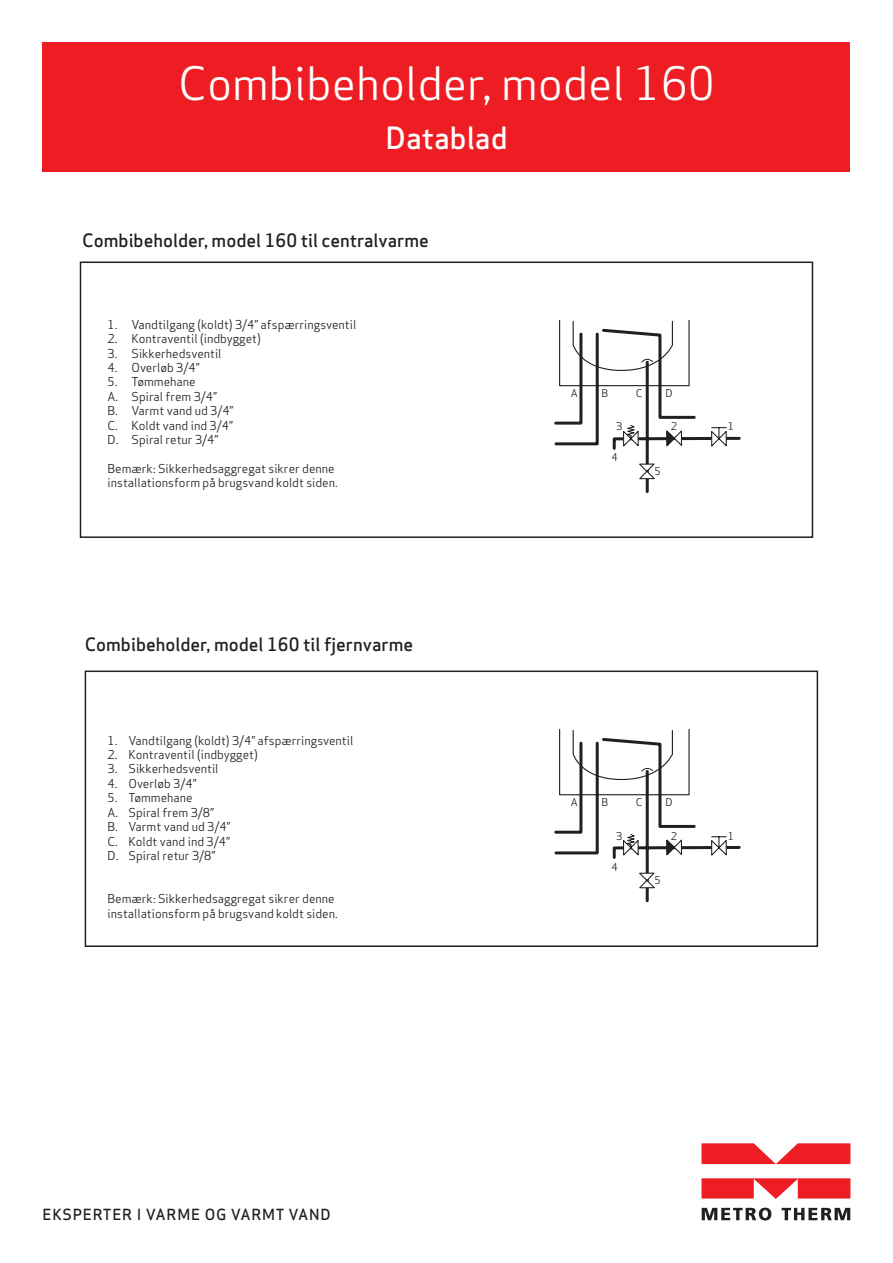
<style>
.page{position:relative;width:893px;height:1263px;background:#fff}
.page>*{position:absolute;margin:0;border:0;box-sizing:border-box;transform-origin:0 0}
.t1{font:45px "Apex Sans";color:#fff}
.t2{font:500 30px "Apex Sans";color:#fff}
.t3{font:500 18px "Apex Sans";color:#231f20}
.t4{font:500 15px "Apex Sans";letter-spacing:.05em;color:#231f20}
.t5{font:12px/14.4px "Apex Sans";color:#231f20}
.t6{font:10.5px "Apex Sans";color:#231f20}
</style>
<div class="page">
<svg style="left:702px;top:1207px;width:69px;height:13px"></svg>
<svg style="left:782px;top:1208px;width:68px;height:12px"></svg>
<svg style="left:701px;top:1178px;width:149px;height:21px;background:#f04449"></svg>
<svg style="left:701px;top:1143px;width:149px;height:21px;background:#f04247"></svg>
<div style="left:43px;top:43px;width:807px;height:129px;background:#ee1d23"></div>
<div style="left:80px;top:261px;width:733px;height:277px;border:2px solid #231f20"></div>
<div style="left:85px;top:670px;width:733px;height:277px;border:2px solid #231f20"></div>
<svg style="left:554px;top:320px;width:187px;height:173px"></svg>
<svg style="left:554px;top:729px;width:187px;height:173px"></svg>
<h1 class="t1" style="left:178px;top:47px;width:538px">Combibeholder, model 160</h1>
<h2 class="t2" style="left:385px;top:112px;width:124px">Datablad</h2>
<h3 class="t3" style="left:82px;top:224px;width:348px">Combibeholder, model 160 til centralvarme</h3>
<p class="t5" style="left:108px;top:316px;width:250px">1. Vandtilgang (koldt) 3/4” afspærringsventil</p>
<p class="t5" style="left:108px;top:330px;width:155px">2. Kontraventil (indbygget)</p>
<p class="t5" style="left:108px;top:345px;width:115px">3. Sikkerhedsventil</p>
<p class="t5" style="left:108px;top:359px;width:93px">4. Overløb 3/4”</p>
<p class="t5" style="left:108px;top:374px;width:127px">5. Tømmehane<br>A. Spiral frem 3/4”<br>B. Varmt vand ud 3/4”<br>C. Koldt vand ind 3/4”<br>D. Spiral retur 3/4”</p>
<p class="t5" style="left:108px;top:460px;width:232px">Bemærk: Sikkerhedsaggregat sikrer denne installationsform på brugsvand koldt siden.</p>
<h3 class="t3" style="left:85px;top:628px;width:330px">Combibeholder, model 160 til fjernvarme</h3>
<p class="t5" style="left:108px;top:732px;width:247px">1. Vandtilgang (koldt) 3/4” afspærringsventil</p>
<p class="t5" style="left:108px;top:746px;width:152px">2. Kontraventil (indbygget)</p>
<p class="t5" style="left:108px;top:761px;width:112px">3. Sikkerhedsventil</p>
<p class="t5" style="left:108px;top:775px;width:90px">4. Overløb 3/4”</p>
<p class="t5" style="left:108px;top:789px;width:124px">5. Tømmehane<br>A. Spiral frem 3/8”<br>B. Varmt vand ud 3/4”<br>C. Koldt vand ind 3/4”<br>D. Spiral retur 3/8”</p>
<p class="t5" style="left:108px;top:890px;width:232px">Bemærk: Sikkerhedsaggregat sikrer denne installationsform på brugsvand koldt siden.</p>
<p class="t4" style="left:43px;top:1202px;width:290px">EKSPERTER I VARME OG VARMT VAND</p>
<p class="t6" style="left:571px;top:384px;width:9px">A</p>
<p class="t6" style="left:602px;top:384px;width:8px">B</p>
<p class="t6" style="left:636px;top:384px;width:8px">C</p>
<p class="t6" style="left:666px;top:384px;width:9px">D</p>
<p class="t6" style="left:616px;top:418px;width:8px">3</p>
<p class="t6" style="left:671px;top:418px;width:8px">2</p>
<p class="t6" style="left:728px;top:418px;width:8px">1</p>
<p class="t6" style="left:611px;top:449px;width:8px">4</p>
<p class="t6" style="left:654px;top:462px;width:8px">5</p>
<p class="t6" style="left:571px;top:793px;width:9px">A</p>
<p class="t6" style="left:602px;top:793px;width:8px">B</p>
<p class="t6" style="left:636px;top:793px;width:8px">C</p>
<p class="t6" style="left:666px;top:793px;width:9px">D</p>
<p class="t6" style="left:616px;top:827px;width:8px">3</p>
<p class="t6" style="left:671px;top:827px;width:8px">2</p>
<p class="t6" style="left:728px;top:827px;width:8px">1</p>
<p class="t6" style="left:611px;top:858px;width:8px">4</p>
<p class="t6" style="left:654px;top:871px;width:8px">5</p>
</div>
